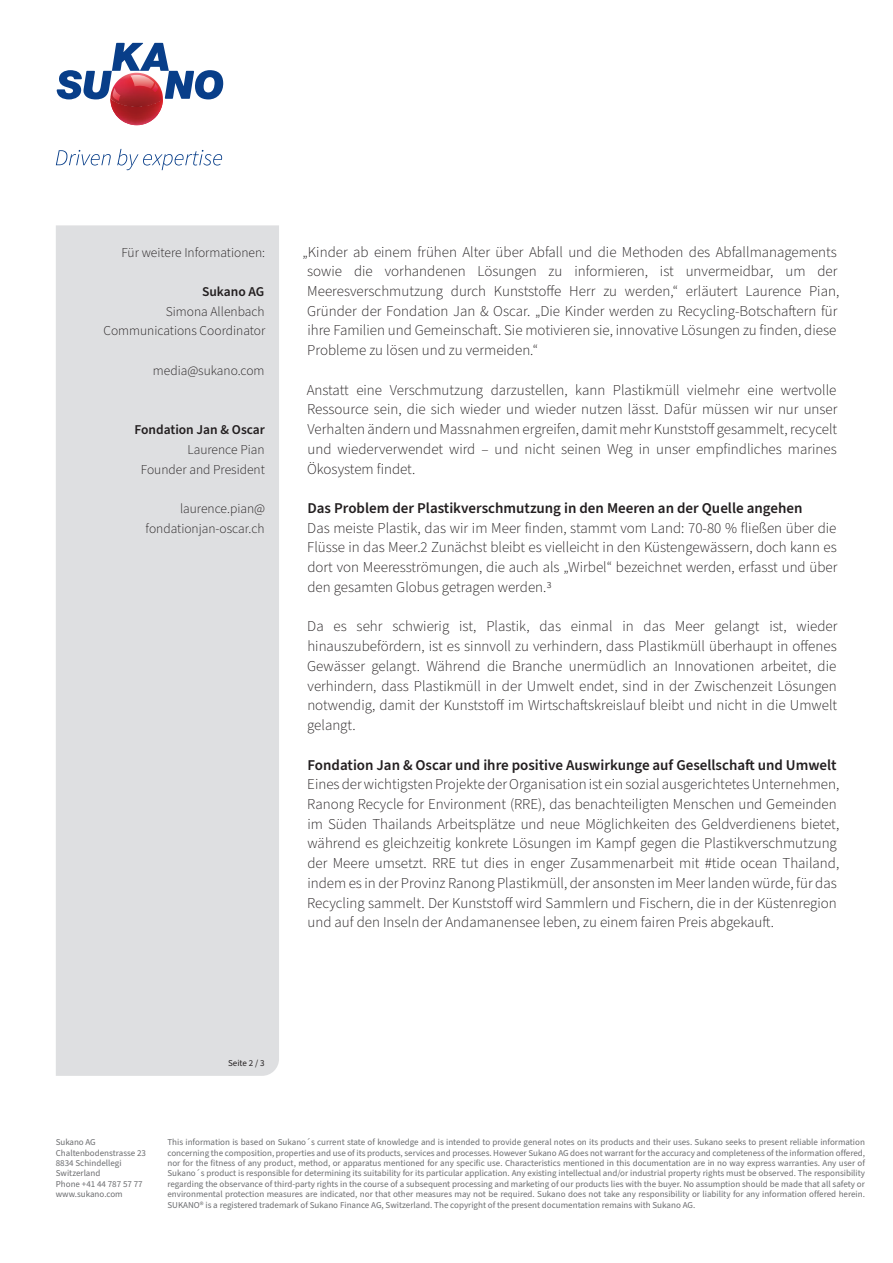
<style>
.page{position:relative;width:893px;height:1263px;background:#fff}
.page>*{position:absolute;margin:0;border:0;box-sizing:border-box;transform-origin:0 0}
.Body_01{font:300 15px/19.8px "Source Sans Pro";color:#231f20;text-align:justify}
.Body_01-2{font:600 15px "Source Sans Pro";color:#231f20}
.Body_01-3{font:300 13.5px "Source Sans Pro";color:#231f20}
.Body_01-4{font:600 13.5px "Source Sans Pro";color:#231f20}
.Disclaimer_EMEA{font:9px/10.4px "Source Sans Pro";color:#6c6d70}
.Body_01-5{font:9px "Source Sans Pro";color:#231f20}
</style>
<div class="page">
<svg style="left:56px;top:149px;width:166px;height:21px"></svg>
<img style="left:110px;top:101px;width:53px;height:24px">
<svg style="left:57px;top:43px;width:167px;height:58px"></svg>
<div style="left:56px;top:225px;width:223px;height:851px;background:#dedfe1"></div>
<p class="Body_01-3" style="left:121px;top:243px;width:145px">Für weitere Informationen:</p>
<p class="Body_01-4" style="left:202px;top:282px;width:64px">Sukano AG</p>
<p class="Body_01-3" style="left:166px;top:302px;width:100px">Simona Allenbach</p>
<p class="Body_01-3" style="left:103px;top:322px;width:163px">Communications Coordinator</p>
<p class="Body_01-3" style="left:153px;top:361px;width:113px">media@sukano.com</p>
<p class="Body_01-4" style="left:134px;top:421px;width:132px">Fondation Jan &amp; Oscar</p>
<p class="Body_01-3" style="left:188px;top:440px;width:79px">Laurence Pian</p>
<p class="Body_01-3" style="left:141px;top:460px;width:126px">Founder and President</p>
<p class="Body_01-3" style="left:180px;top:499px;width:87px">laurence.pian@</p>
<p class="Body_01-3" style="left:146px;top:519px;width:120px">fondationjan-oscar.ch</p>
<p class="Body_01" style="left:303px;top:242px;width:538px;text-align:left">„Kinder ab einem frühen Alter über Abfall und die Methoden des Abfallmanagements sowie die vorhandenen Lösungen zu informieren, ist unvermeidbar, um der Meeresverschmutzung durch Kunststoffe Herr zu werden,“ erläutert Laurence Pian, Gründer der Fondation Jan &amp; Oscar. „Die Kinder werden zu Recycling-Botschaftern für ihre Familien und Gemeinschaft. Sie motivieren sie, innovative Lösungen zu finden, diese Probleme zu lösen und zu vermeiden.“</p>
<p class="Body_01" style="left:307px;top:380px;width:532px">Anstatt eine Verschmutzung darzustellen, kann Plastikmüll vielmehr eine wertvolle Ressource sein, die sich wieder und wieder nutzen lässt. Dafür müssen wir nur unser Verhalten ändern und Massnahmen ergreifen, damit mehr Kunststoff gesammelt, recycelt und wiederverwendet wird – und nicht seinen Weg in unser empfindliches marines Ökosystem findet.</p>
<p class="Body_01-2" style="left:307px;top:498px;width:496px">Das Problem der Plastikverschmutzung in den Meeren an der Quelle angehen</p>
<p class="Body_01" style="left:307px;top:518px;width:532px">Das meiste Plastik, das wir im Meer finden, stammt vom Land: 70-80 % fließen über die Flüsse in das Meer.2 Zunächst bleibt es vielleicht in den Küstengewässern, doch kann es dort von Meeresströmungen, die auch als „Wirbel“ bezeichnet werden, erfasst und über den gesamten Globus getragen werden.3</p>
<p class="Body_01" style="left:307px;top:617px;width:532px">Da es sehr schwierig ist, Plastik, das einmal in das Meer gelangt ist, wieder hinauszubefördern, ist es sinnvoll zu verhindern, dass Plastikmüll überhaupt in offenes Gewässer gelangt. Während die Branche unermüdlich an Innovationen arbeitet, die verhindern, dass Plastikmüll in der Umwelt endet, sind in der Zwischenzeit Lösungen notwendig, damit der Kunststoff im Wirtschaftskreislauf bleibt und nicht in die Umwelt gelangt.</p>
<p class="Body_01-2" style="left:307px;top:754px;width:531px">Fondation Jan &amp; Oscar und ihre positive Auswirkunge auf Gesellschaft und Umwelt</p>
<p class="Body_01" style="left:307px;top:775px;width:533px;text-align:left">Eines der wichtigsten Projekte der Organisation ist ein sozial ausgerichtetes Unternehmen, Ranong Recycle for Environment (RRE), das benachteiligten Menschen und Gemeinden im Süden Thailands Arbeitsplätze und neue Möglichkeiten des Geldverdienens bietet, während es gleichzeitig konkrete Lösungen im Kampf gegen die Plastikverschmutzung der Meere umsetzt. RRE tut dies in enger Zusammenarbeit mit #tide ocean Thailand, indem es in der Provinz Ranong Plastikmüll, der ansonsten im Meer landen würde, für das Recycling sammelt. Der Kunststoff wird Sammlern und Fischern, die in der Küstenregion und auf den Inseln der Andamanensee leben, zu einem fairen Preis abgekauft.</p>
<p class="Body_01-5" style="left:228px;top:1056px;width:38px">Seite 2 / 3</p>
<p class="Disclaimer_EMEA" style="left:56px;top:1137px;width:92px">Sukano AG<br>Chaltenbodenstrasse 23</p>
<p class="Disclaimer_EMEA" style="left:56px;top:1158px;width:67px">8834 Schindellegi</p>
<p class="Disclaimer_EMEA" style="left:56px;top:1168px;width:88px">Switzerland<br>Phone +41 44 787 57 77</p>
<p class="Disclaimer_EMEA" style="left:56px;top:1189px;width:68px">www.sukano.com</p>
<p class="Disclaimer_EMEA" style="left:167px;top:1137px;width:699px;text-align:justify">This information is based on Sukano´s current state of knowledge and is intended to provide general notes on its products and their uses. Sukano seeks to present reliable information concerning the composition, properties and use of its products, services and processes. However Sukano AG does not warrant for the accuracy and completeness of the information offered, nor for the fitness of any product, method, or apparatus mentioned for any specific use. Characteristics mentioned in this documentation are in no way express warranties. Any user of Sukano´s product is responsible for determining its suitability for its particular application. Any existing intellectual and/or industrial property rights must be observed. The responsibility regarding the observance of third-party rights in the course of a subsequent processing and marketing of our products lies with the buyer. No assumption should be made that all safety or environmental protection measures are indicated, nor that other measures may not be required. Sukano does not take any responsibility or liability for any information offered herein.<br>SUKANO® is a registered trademark of Sukano Finance AG, Switzerland. The copyright of the present documentation remains with Sukano AG.</p>
</div>
